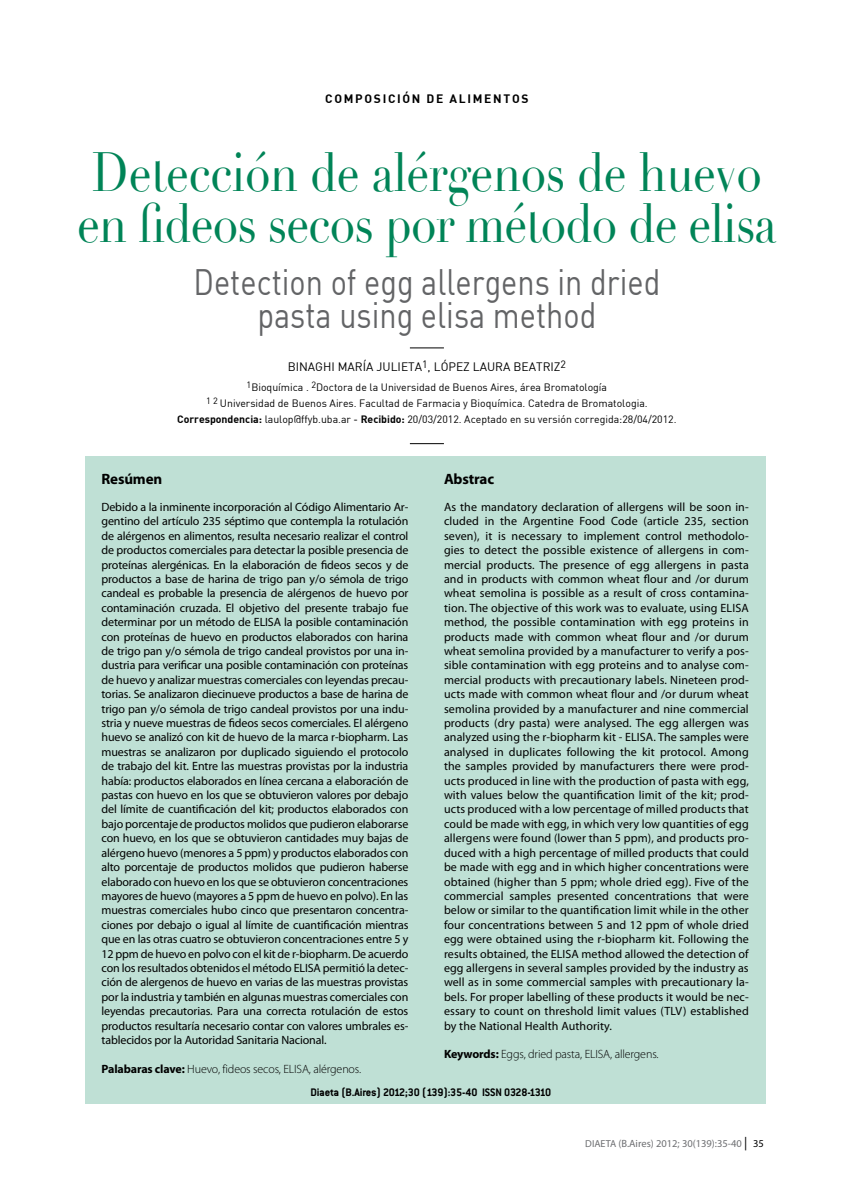
<style>
.page{position:relative;width:851px;height:1191px;background:#fff}
.page>*{position:absolute;margin:0;border:0;box-sizing:border-box;transform-origin:0 0}
.t1{font:54px/50.4px "Didot";letter-spacing:-.02em;color:#008457;scale:.85 1}
.t2{font:36px/33px "DIN";color:#636466;text-align:center;scale:.85 1}
.t3{font:700 15px "Myriad Pro";letter-spacing:-.01em;color:#000}
.t4{font:12px/14.4px "Myriad Pro";letter-spacing:-.005em;color:#000;text-align:justify}
.t5{font:300 12px "Myriad Pro";letter-spacing:-.01em;color:#000}
.t6{font:700 12px "Conduit ITC";letter-spacing:-.02em;color:#000}
.t7{font:12px "DIN";color:#000}
.t8{font:700 12px "DIN";letter-spacing:.14em;color:#000}
.t9{font:10.5px/16.2px "DIN";color:#000;text-align:center}
.t10{font:10.5px "Myriad Pro";color:#6d6e71}
.s1{font-weight:700}
.s2{font-size:10.2px}
.s3{font-size:13.5px;color:#000}
.s4{color:#000}
</style>
<div class="page">
<div style="left:85px;top:456px;width:680px;height:648px;background:#bfe0d5"></div>
<hr style="left:410px;top:347px;width:34px;height:1px;background:#000">
<hr style="left:410px;top:443px;width:34px;height:1px;background:#000">
<p class="t8" style="left:325px;top:91px;width:205px">composición de alimentos</p>
<h1 class="t1" style="left:77px;top:149px;width:824px">Detección de alérgenos de huevo en fideos secos por método de elisa</h1>
<h2 class="t2" style="left:193px;top:265px;width:550px">Detection of egg allergens in dried pasta using elisa method</h2>
<p class="t7" style="left:288px;top:359px;width:280px">Binaghi María Julieta<sup>1</sup>, López Laura Beatriz<sup>2</sup></p>
<p class="t9" style="left:177px;top:379px;width:501px"><sup>1</sup>Bioquímica . <sup>2</sup>Doctora de la U niversidad de Buenos Aires, área Bromatología<br><sup>1</sup> <sup>2</sup> U niversidad de Buenos Aires. Facultad de Farmacia y Bioquímica. Catedra de Bromatologia.<br><span class="s1">Correspondencia:</span> laulop@ffyb.uba.ar - <span class="s1">Recibido:</span> 20/03/2012. Aceptado en su versión corregida:28/04/2012.</p>
<p class="t3" style="left:101px;top:469px;width:62px">Resúmen</p>
<p class="t4" style="left:101px;top:500px;width:308px">Debido a la inminente incorporación al Código Alimentario Ar&shy;gentino del artículo 235 séptimo que contempla la rotulación de alérgenos en alimentos, resulta necesario realizar el control de productos comerciales para detectar la posible presencia de proteínas alergénicas. En la elaboración de fideos secos y de productos a base de harina de trigo pan y/o sémola de trigo candeal es probable la presencia de alérgenos de huevo por contaminación cruzada. El objetivo del presente trabajo fue determinar por un método de ELISA la posible contaminación con proteínas de huevo en productos elaborados con harina de trigo pan y/o sémola de trigo candeal provistos por una in&shy;dustria para verificar una posible contaminación con proteínas de huevo y analizar muestras comerciales con leyendas precau&shy;torias. Se analizaron diecinueve productos a base de harina de trigo pan y/o sémola de trigo candeal provistos por una indu&shy;stria y nueve muestras de fideos secos comerciales. El alérgeno huevo se analizó con kit de huevo de la marca r-biopharm. Las muestras se analizaron por duplicado siguiendo el protocolo de trabajo del kit. Entre las muestras provistas por la industria había: productos elaborados en línea cercana a elaboración de pastas con huevo en los que se obtuvieron valores por debajo del límite de cuantificación del kit; productos elaborados con bajo porcentaje de productos molidos que pudieron elaborarse con huevo, en los que se obtuvieron cantidades muy bajas de alérgeno huevo (menores a 5 ppm) y productos elaborados con alto porcentaje de productos molidos que pudieron haberse elaborado con huevo en los que se obtuvieron concentraciones mayores de huevo (mayores a 5 ppm de huevo en polvo). En las muestras comerciales hubo cinco que presentaron concentra&shy;ciones por debajo o igual al límite de cuantificación mientras que en las otras cuatro se obtuvieron concentraciones entre 5 y 12 ppm de huevo en polvo con el kit de r-biopharm. De acuerdo con los resultados obtenidos el método ELISA permitió la detec&shy;ción de alergenos de huevo en varias de las muestras provistas por la industria y también en algunas muestras comerciales con leyendas precautorias. Para una correcta rotulación de estos productos resultaría necesario contar con valores umbrales es&shy;tablecidos por la Autoridad Sanitaria Nacional.</p>
<p class="t5" style="left:101px;top:1062px;width:261px"><span class="s1">Palabaras clave:</span> Huevo, fideos secos, ELISA, alérgenos.</p>
<p class="t3" style="left:444px;top:469px;width:52px">Abstrac</p>
<p class="t4" style="left:444px;top:500px;width:306px">As the mandatory declaration of allergens will be soon in&shy;cluded in the Argentine Food Code (article 235, section seven), it is necessary to implement control methodolo&shy;gies to detect the possible existence of allergens in com&shy;mercial products. The presence of egg allergens in pasta and in products with common wheat flour and /or durum wheat semolina is possible as a result of cross contamina&shy;tion. The objective of this work was to evaluate, using ELISA method, the possible contamination with egg proteins in products made with common wheat flour and /or durum wheat semolina provided by a manufacturer to verify a pos&shy;sible contamination with egg proteins and to analyse com&shy;mercial products with precautionary labels. Nineteen prod&shy;ucts made with common wheat flour and /or durum wheat semolina provided by a manufacturer and nine commercial products (dry pasta) were analysed. The egg allergen was analyzed using the r-biopharm kit - ELISA. The samples were analysed in duplicates following the kit protocol. Among the samples provided by manufacturers there were prod&shy;ucts produced in line with the production of pasta with egg, with values below the quantification limit of the kit; prod&shy;ucts produced with a low percentage of milled products that could be made with egg, in which very low quantities of egg allergens were found (lower than 5 ppm), and products pro&shy;duced with a high percentage of milled products that could be made with egg and in which higher concentrations were obtained (higher than 5 ppm; whole dried egg). Five of the commercial samples presented concentrations that were below or similar to the quantification limit while in the other four concentrations between 5 and 12 ppm of whole dried egg were obtained using the r-biopharm kit. Following the results obtained, the ELISA method allowed the detection of egg allergens in several samples provided by the industry as well as in some commercial samples with precautionary la&shy;bels. For proper labelling of these products it would be nec&shy;essary to count on threshold limit values (TLV) established by the National Health Authority.</p>
<p class="t5" style="left:444px;top:1047px;width:216px"><span class="s1">Keywords:</span> Eggs, dried pasta, ELISA, allergens.</p>
<p class="t6" style="left:310px;top:1085px;width:242px">Diaeta (B.Aires) 2012;30 (139):35-40 ISSN 0328-1310</p>
<p class="t10" style="left:585px;top:1137px;width:180px"><span class="s2">DIAETA</span> (B.Aires) 2012; 30(139):35-40 <span class="s3">|</span> <span class="s4">35</span></p>
</div>
